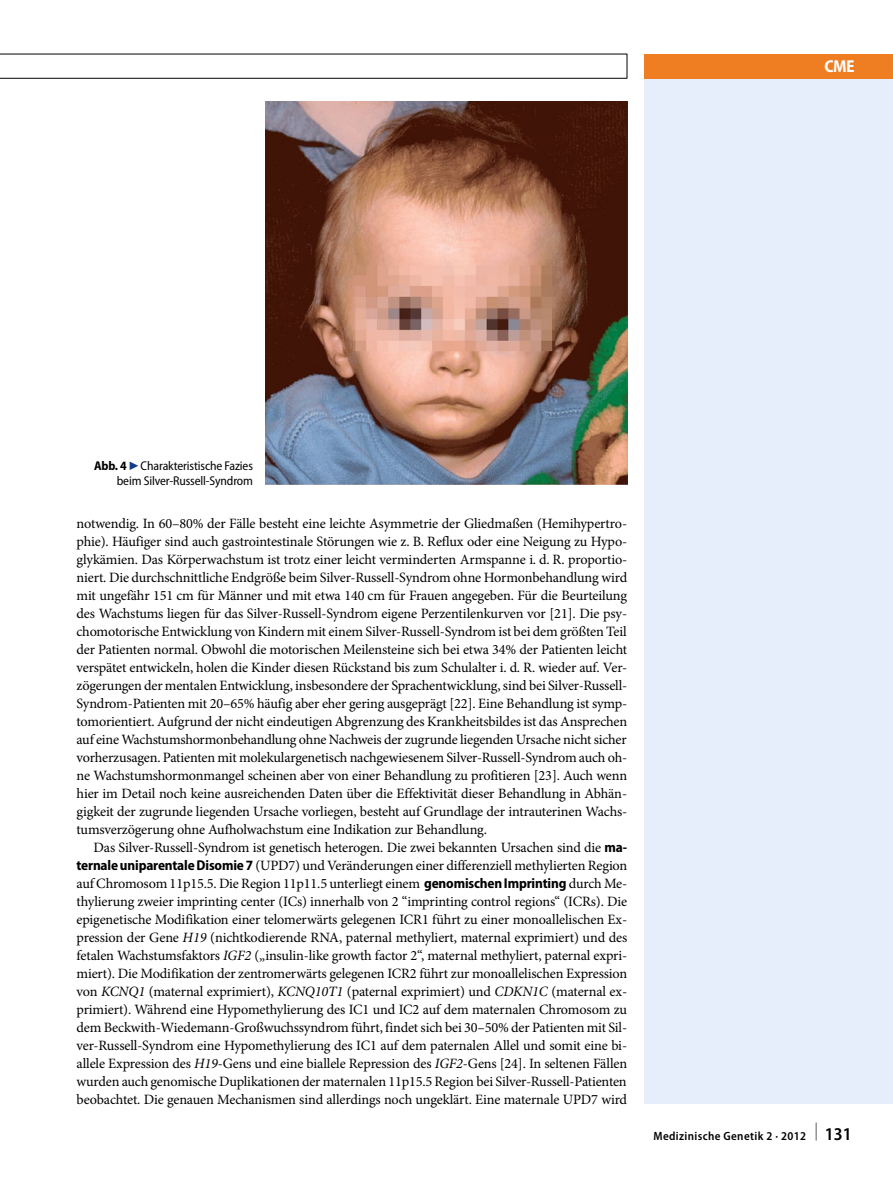
<style>
.page{position:relative;width:893px;height:1187px;background:#fff}
.page>*{position:absolute;margin:0;border:0;box-sizing:border-box;transform-origin:0 0}
.t1{font:700 semi-condensed 17.25px "Myriad Pro";color:#fff}
._010_fliesstext_mit{font:14.25px/18px "Minion Pro";letter-spacing:-.01em;color:#000;text-align:justify}
._024_abb_legende{font:semi-condensed 12.75px/15px "Myriad Pro";letter-spacing:-.01em;color:#000;text-align:right}
.t2{font:600 semi-condensed 12px "Myriad Pro";letter-spacing:.03em;color:#000}
.s1{font-weight:700}
.s2{font-family:"S Buttons";font-stretch:normal;font-size:14.25px;color:#0f3b89}
.s3{font-family:"Myriad Pro";font-weight:700;font-stretch:semi-condensed}
.s4{font-style:italic}
.s5{font-size:18px}
</style>
<div class="page">
<div style="left:644px;top:78px;width:249px;height:1025px;background:#e5eefa"></div>
<div style="left:644px;top:54px;width:249px;height:24px;background:#ef7d22"></div>
<hr style="left:0;top:54px;width:627px;height:1px;background:#000">
<hr style="left:0;top:78px;width:627px;height:1px;background:#000">
<svg style="left:627px;top:54px;width:1px;height:24px"></svg>
<img style="left:266px;top:101px;width:361px;height:383px">
<p class="t1" style="left:824px;top:56px;width:32px">CME</p>
<p class="_024_abb_legende" style="left:94px;top:458px;width:160px"><span class="s1">Abb. 4</span><span class="s2">7</span>Charakteristische Fazies beim Silver-Russell-Syndrom</p>
<p class="_010_fliesstext_mit" style="left:77px;top:514px;width:552px">notwendig. In 60–80% der Fälle besteht eine leichte Asymmetrie der Gliedmaßen (Hemihypertro&shy;phie). Häufiger sind auch gastrointestinale Störungen wie z. B. Reflux oder eine Neigung zu Hypo&shy;glykämien. Das Körperwachstum ist trotz einer leicht verminderten Armspanne i. d. R. proportio&shy;niert. Die durchschnittliche Endgröße beim Silver-Russell-Syndrom ohne Hormonbehandlung wird mit ungefähr 151 cm für Männer und mit etwa 140 cm für Frauen angegeben. Für die Beurteilung des Wachstums liegen für das Silver-Russell-Syndrom eigene Perzentilenkurven vor [21]. Die psy&shy;chomotorische Entwicklung von Kindern mit einem Silver-Russell-Syndrom ist bei dem größten Teil der Patienten normal. Obwohl die motorischen Meilensteine sich bei etwa 34% der Patienten leicht verspätet entwickeln, holen die Kinder diesen Rückstand bis zum Schulalter i. d. R. wieder auf. Ver&shy;zögerungen der mentalen Entwicklung, insbesondere der Sprachentwicklung, sind bei Silver-Russell-Syndrom-Patienten mit 20–65% häufig aber eher gering ausgeprägt [22]. Eine Behandlung ist symp&shy;tomorientiert. Aufgrund der nicht eindeutigen Abgrenzung des Krankheitsbildes ist das Ansprechen auf eine Wachstumshormonbehandlung ohne Nachweis der zugrunde liegenden Ursache nicht sicher vorherzusagen. Patienten mit molekulargenetisch nachgewiesenem Silver-Russell-Syndrom auch oh&shy;ne Wachstumshormonmangel scheinen aber von einer Behandlung zu profitieren [23]. Auch wenn hier im Detail noch keine ausreichenden Daten über die Effektivität dieser Behandlung in Abhän&shy;gigkeit der zugrunde liegenden Ursache vorliegen, besteht auf Grundlage der intrauterinen Wachs&shy;tumsverzögerung ohne Aufholwachstum eine Indikation zur Behandlung.</p>
<p class="_010_fliesstext_mit" style="left:77px;top:838px;width:552px;text-indent:17px">Das Silver-Russell-Syndrom ist genetisch heterogen. Die zwei bekannten Ursachen sind die <span class="s3">ma&shy;ternale uniparentale Disomie 7</span> (UPD7) und Veränderungen einer differenziell methylierten Region auf Chromosom 11p15.5. Die Region 11p11.5 unterliegt einem <span class="s3">genomischen Imprinting</span> durch Me&shy;thylierung zweier imprinting center (ICs) innerhalb von 2 “imprinting control regions“ (ICRs). Die epigenetische Modifikation einer telomerwärts gelegenen ICR1 führt zu einer monoallelischen Ex&shy;pression der Gene <span class="s4">H19</span> (nichtkodierende RNA, paternal methyliert, maternal exprimiert) und des fetalen Wachstumsfaktors <span class="s4">IGF2</span> („insulin-like growth factor 2“, maternal methyliert, paternal expri&shy;miert). Die Modifikation der zentromerwärts gelegenen ICR2 führt zur monoallelischen Expression von <span class="s4">KCNQ1</span> (maternal exprimiert), <span class="s4">KCNQ10T1</span> (paternal exprimiert) und <span class="s4">CDKN1C</span> (maternal ex&shy;primiert). Während eine Hypomethylierung des IC1 und IC2 auf dem maternalen Chromosom zu dem Beckwith-Wiedemann-Großwuchssyndrom führt, findet sich bei 30–50% der Patienten mit Sil&shy;ver-Russell-Syndrom eine Hypomethylierung des IC1 auf dem paternalen Allel und somit eine bi&shy;allele Expression des <span class="s4">H19</span>-Gens und eine biallele Repression des <span class="s4">IGF2</span>-Gens [24]. In seltenen Fällen wurden auch genomische Duplikationen der maternalen 11p15.5 Region bei Silver-Russell-Patienten beobachtet. Die genauen Mechanismen sind allerdings noch ungeklärt. Eine maternale UPD7 wird</p>
<p class="t2" style="left:653px;top:1129px;width:200px">Medizinische Genetik 2 · 2012 <sup>|</sup> <span class="s5">131</span></p>
</div>
